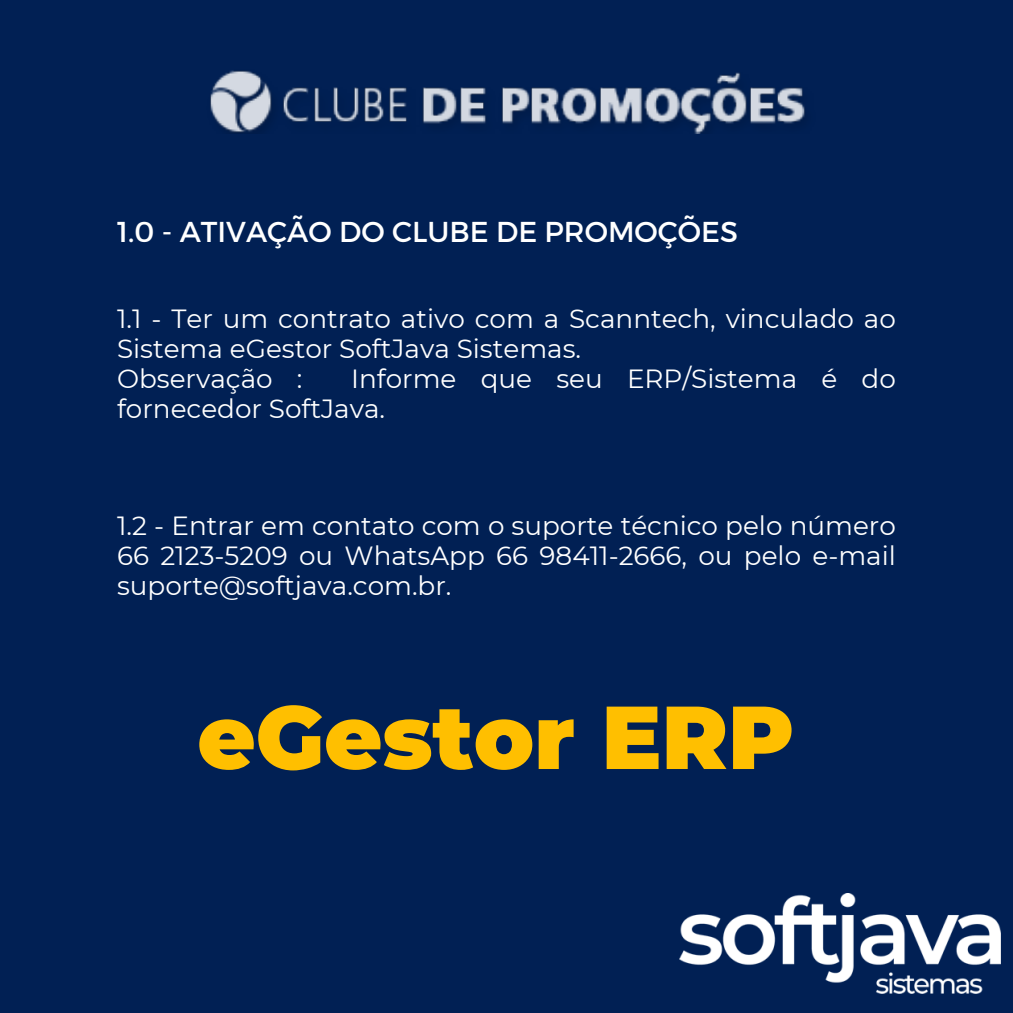
<style>
.page{position:relative;width:1013px;height:1013px;background:#fff}
.page>*{position:absolute;margin:0;border:0;box-sizing:border-box;transform-origin:0 0}
.t1{font:900 89.12px "Montserrat";color:#ffbf00}
.t2{font:28.75px "Montserrat";color:#fff}
.t3{font:26.25px/30px "Montserrat";color:#fff}
</style>
<div class="page">
<div style="left:0;top:0;width:1012px;height:1012px;background:#012054"></div>
<img style="left:210px;top:70px;width:595px;height:64px">
<img style="left:679px;top:893px;width:321px;height:100px">
<p class="t2" style="left:117px;top:213px;width:622px">1.0 - ATIVAÇÃO DO CLUBE DE PROMOÇÕES</p>
<h1 class="t3" style="left:117px;top:303px;width:780px">1.1 - Ter um contrato ativo com a Scanntech, vinculado ao<br>Sistema eGestor SoftJava Sistemas.</h1>
<p class="t3" style="left:117px;top:363px;width:187px">Observação :</p>
<p class="t3" style="left:117px;top:363px;width:780px;text-indent:234px">Informe que seu ERP/Sistema é do fornecedor SoftJava.</p>
<p class="t3" style="left:117px;top:510px;width:780px;text-align:justify">1.2 - Entrar em contato com o suporte técnico pelo número 66 2123-5209 ou WhatsApp 66 98411-2666, ou pelo e-mail suporte@softjava.com.br.</p>
<p class="t1" style="left:197px;top:682px;width:598px">eGestor ERP</p>
</div>
